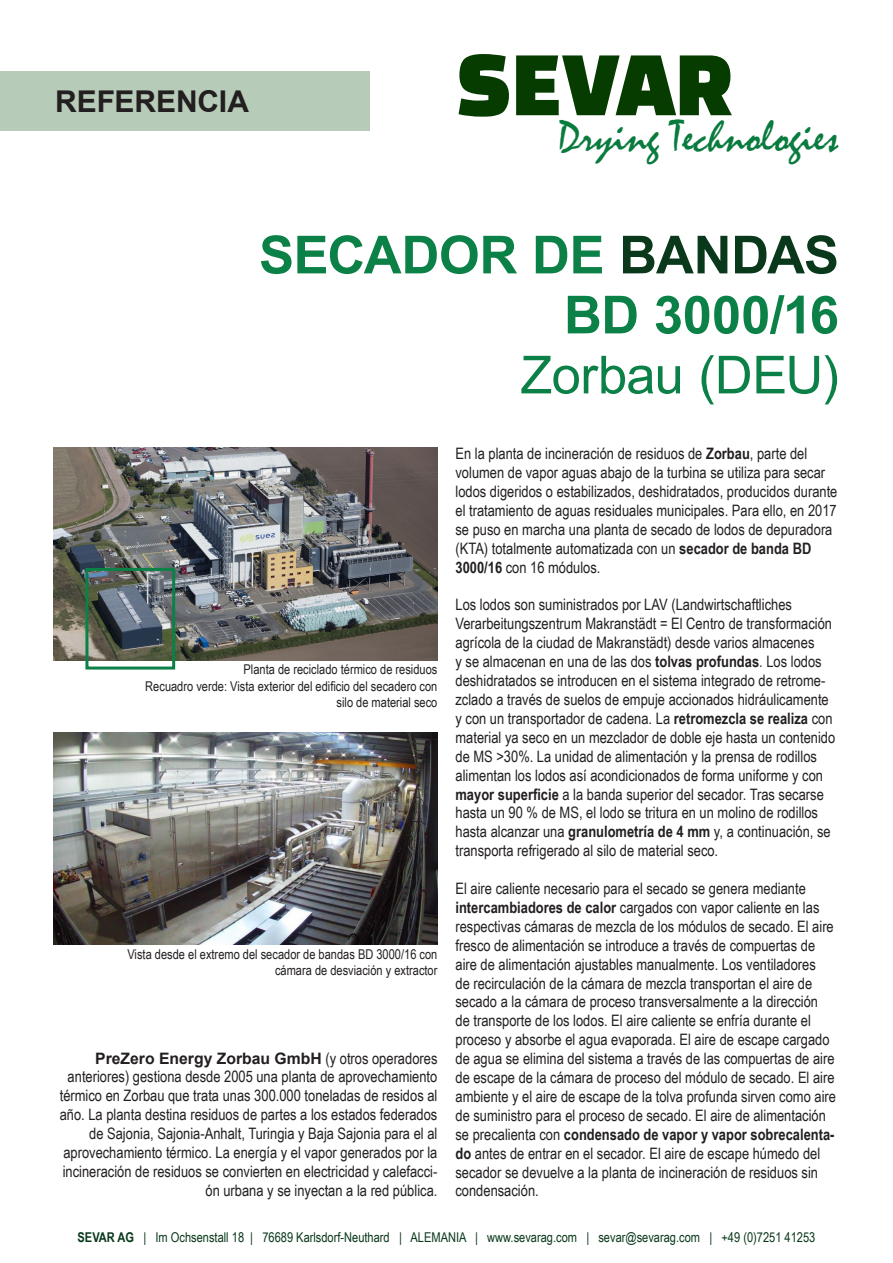
<style>
.page{position:relative;width:893px;height:1263px;background:#fff}
.page>*{position:absolute;margin:0;border:0;box-sizing:border-box;transform-origin:0 0}
.t1{font:95.55px "Changa One";color:#073c00}
.t2{font:700 52.5px "Arial";letter-spacing:-.01em;color:#0b8047}
.t3{font:52.5px "Arial";letter-spacing:-.015em;color:#0b8047}
.t4{font:45px "Mistral";color:#0a7b3e}
.t5{font:700 30px "Arial";letter-spacing:-.005em;color:#231f20}
.t6{font:15.75px/18.9px "Arial Narrow";color:#231f20}
.t7{font:13.5px/16.2px "Arial Narrow";color:#231f20;text-align:right}
.t8{font:13.5px "Arial Narrow";color:#09381a}
.s1{color:#09381a}
.s2{font-family:"Arial";font-weight:700}
.s3{font-weight:700}
</style>
<div class="page">
<div style="left:0;top:71px;width:370px;height:60px;background:#b7ccb8"></div>
<img style="left:54px;top:732px;width:383px;height:213px">
<img style="left:54px;top:448px;width:383px;height:212px">
<div style="left:85px;top:568px;width:90px;height:101px;border:3px solid #0b8047"></div>
<h3 class="t5" style="left:55px;top:81px;width:195px">REFERENCIA</h3>
<h1 class="t1" style="left:456px;top:31px;width:279px">SEVAR</h1>
<h3 class="t4" style="left:558px;top:109px;width:282px">Drying Technologies</h3>
<p class="t2" style="left:259px;top:220px;width:581px">SECADOR DE <span class="s1">BANDAS</span></p>
<p class="t2" style="left:564px;top:280px;width:276px">BD 3000/16</p>
<p class="t3" style="left:520px;top:341px;width:320px">Zorbau (DEU)</p>
<p class="t7" style="left:145px;top:661px;width:294px">Planta de reciclado térmico de residuos<br>Recuadro verde: Vista exterior del edificio del secadero con silo de material seco</p>
<p class="t7" style="left:127px;top:945px;width:311px">Vista desde el extremo del secador de bandas BD 3000/16 con cámara de desviación y extractor</p>
<p class="t6" style="left:60px;top:1048px;width:379px;text-align:right"><span class="s2">PreZero Energy Zorbau GmbH</span> (y otros operadores anteriores) gestiona desde 2005 una planta de aprovechamiento térmico en Zorbau que trata unas 300.000 toneladas de residos al año. La planta destina residuos de partes a los estados federados de Sajonia, Sajonia-Anhalt, Turingia y Baja Sajonia para el al aprovechamiento térmico. La energía y el vapor generados por la incineración de residuos se convierten en electricidad y calefacci&shy;ón urbana y se inyectan a la red pública.</p>
<p class="t6" style="left:455px;top:444px;width:383px">En la planta de incineración de residuos de <span class="s3">Zorbau</span>, parte del volumen de vapor aguas abajo de la turbina se utiliza para secar lodos digeridos o estabilizados, deshidratados, producidos durante el tratamiento de aguas residuales municipales. Para ello, en 2017 se puso en marcha una planta de secado de lodos de depuradora (KTA) totalmente automatizada con un <span class="s3">secador de banda BD 3000/16</span> con 16 módulos.</p>
<p class="t6" style="left:455px;top:595px;width:381px">Los lodos son suministrados por LAV (Landwirtschaftliches Verarbeitungszentrum Makranstädt = El Centro de transformación agrícola de la ciudad de Makranstädt) desde varios almacenes<br>y se almacenan en una de las dos <span class="s3">tolvas profundas</span>. Los lodos deshidratados se introducen en el sistema integrado de retrome&shy;zclado a través de suelos de empuje accionados hidráulicamente y con un transportador de cadena. La <span class="s3">retromezcla se realiza</span> con material ya seco en un mezclador de doble eje hasta un contenido de MS &gt;30%. La unidad de alimentación y la prensa de rodillos alimentan los lodos así acondicionados de forma uniforme y con <span class="s3">mayor superficie</span> a la banda superior del secador. Tras secarse hasta un 90 % de MS, el lodo se tritura en un molino de rodillos hasta alcanzar una <span class="s3">granulometría de 4 mm</span> y, a continuación, se transporta refrigerado al silo de material seco.</p>
<p class="t6" style="left:455px;top:878px;width:382px">El aire caliente necesario para el secado se genera mediante <span class="s3">intercambiadores de calor</span> cargados con vapor caliente en las respectivas cámaras de mezcla de los módulos de secado. El aire fresco de alimentación se introduce a través de compuertas de aire de alimentación ajustables manualmente. Los ventiladores<br>de recirculación de la cámara de mezcla transportan el aire de secado a la cámara de proceso transversalmente a la dirección de transporte de los lodos. El aire caliente se enfría durante el proceso y absorbe el agua evaporada. El aire de escape cargado de agua se elimina del sistema a través de las compuertas de aire de escape de la cámara de proceso del módulo de secado. El aire ambiente y el aire de escape de la tolva profunda sirven como aire de suministro para el proceso de secado. El aire de alimentación se precalienta con <span class="s3">condensado de vapor y vapor sobrecalenta&shy;do</span> antes de entrar en el secador. El aire de escape húmedo del secador se devuelve a la planta de incineración de residuos sin condensación.</p>
<p class="t8" style="left:78px;top:1227px;width:739px"><span class="s3">SEVAR AG</span> | Im Ochsenstall 18 | 76689 Karlsdorf-Neuthard | ALEMANIA | www.sevarag.com | sevar@sevarag.com | +49 (0)7251 41253</p>
</div>
